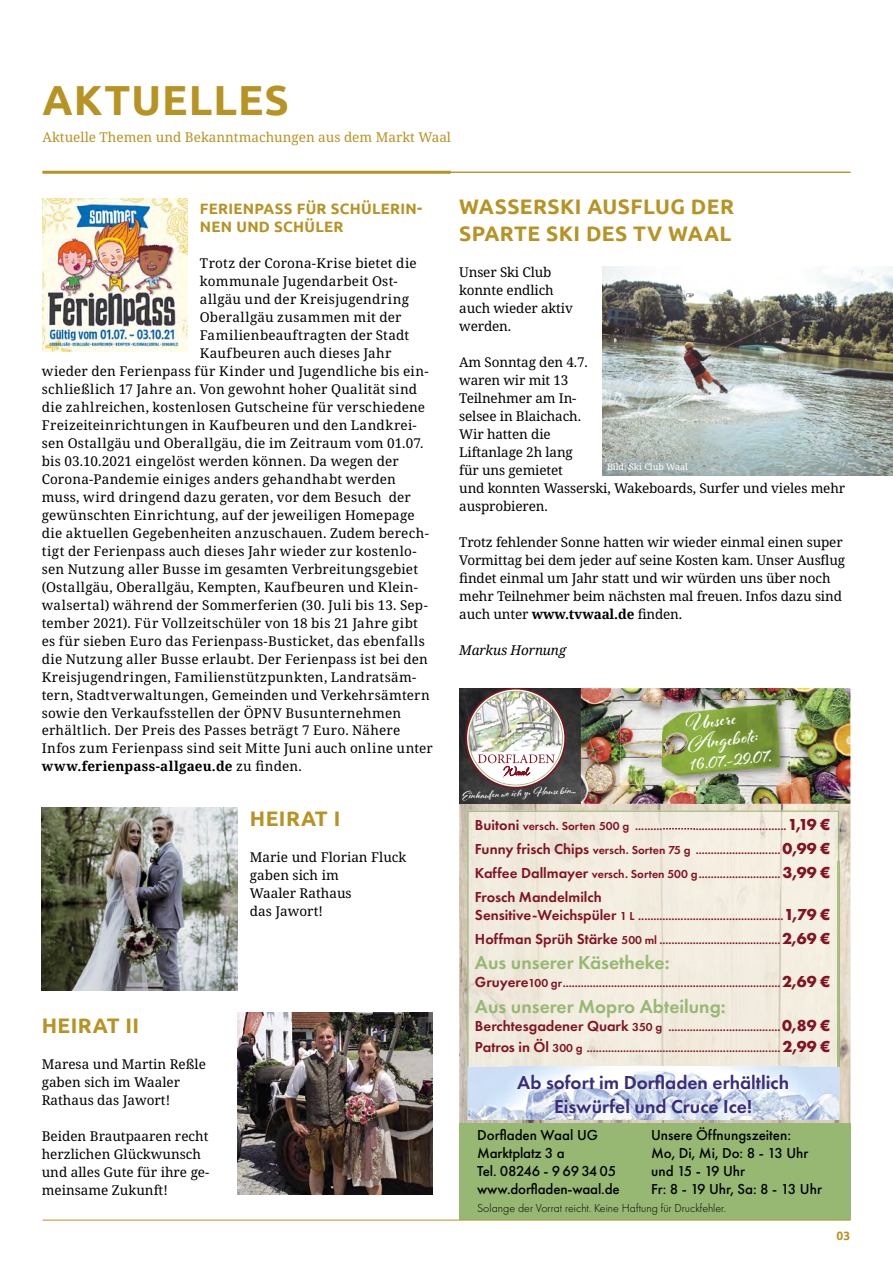
<style>
.page{position:relative;width:893px;height:1263px;background:#fff}
.page>*{position:absolute;margin:0;border:0;box-sizing:border-box;transform-origin:0 0}
.t1{font:700 42px "Ubuntu";letter-spacing:.025em;color:#b69323}
.t2{font:700 23.1px/20.1px "Al Fresco";color:#fff}
.t3{font:700 21px/27px "Ubuntu";letter-spacing:.02em;color:#b69323}
.t4{font:700 20.25px "Al Fresco";color:#fff}
.t5{font:600 19.5px/24px "Futura PT";color:#392d7a;text-align:center}
.t6{font:600 19.5px "Futura PT";color:#97b873}
.t7{font:500 15px/18px "Futura PT";letter-spacing:-.01em;color:#000}
.t8{font:700 15px/18px "Ubuntu";letter-spacing:.02em;color:#b69323}
.t9{font:600 15px "Futura PT";color:#821323}
.t10{font:13.5px/18px "Noto Serif";letter-spacing:.01em;color:#000}
.t11{font:13.5px/18px "Noto Serif";letter-spacing:-.01em;color:#000}
.t12{font:13.5px "Noto Serif";color:#b69323}
.t13{font:700 13.5px "Noto Serif";letter-spacing:.015em;color:#000}
.t14{font:italic 13.5px "Noto Serif";letter-spacing:-.01em;color:#000}
.t15{font:700 12.3px "Al Fresco";color:#fff}
.t16{font:600 12px/24px "Futura PT";color:#821323}
.t17{font:300 12px "Futura PT";color:#000}
.t18{font:700 12px "Ubuntu";color:#b69323}
.t19{font:9px "Noto Serif";color:#fff}
.s1{font-weight:400}
.s2{font-weight:700}
.s3{font-size:15px}
.s4{font-weight:700;font-size:16.5px}
</style>
<div class="page">
<img style="left:459px;top:804px;width:98px;height:43px">
<img style="left:557px;top:804px;width:32px;height:6px">
<img style="left:589px;top:804px;width:61px;height:6px">
<img style="left:748px;top:804px;width:102px;height:43px">
<img style="left:459px;top:847px;width:33px;height:276px">
<img style="left:818px;top:847px;width:32px;height:276px">
<img style="left:492px;top:1120px;width:326px;height:3px">
<img style="left:469px;top:830px;width:370px;height:290px">
<img style="left:467px;top:810px;width:187px;height:52px">
<img style="left:731px;top:810px;width:108px;height:52px">
<img style="left:467px;top:862px;width:2px;height:258px">
<img style="left:838px;top:862px;width:1px;height:204px">
<img style="left:459px;top:688px;width:391px;height:116px">
<div style="left:465px;top:688px;width:101px;height:100px;border:2px solid #821323;border-radius:50%"></div>
<img style="left:468px;top:691px;width:95px;height:95px">
<img style="left:609px;top:695px;width:43px;height:41px">
<img style="left:652px;top:688px;width:132px;height:13px">
<img style="left:784px;top:688px;width:29px;height:48px">
<img style="left:790px;top:736px;width:37px;height:48px">
<img style="left:650px;top:804px;width:49px;height:6px">
<img style="left:699px;top:804px;width:49px;height:6px">
<img style="left:654px;top:812px;width:77px;height:16px">
<img style="left:653px;top:810px;width:81px;height:2px">
<img style="left:662px;top:830px;width:31px;height:11px">
<img style="left:661px;top:828px;width:36px;height:2px">
<img style="left:641px;top:785px;width:148px;height:19px">
<img style="left:620px;top:701px;width:170px;height:84px">
<div style="left:459px;top:1123px;width:391px;height:97px;background:#97b873"></div>
<img style="left:508px;top:1065px;width:289px;height:57px">
<img style="left:42px;top:808px;width:195px;height:183px">
<img style="left:237px;top:1012px;width:196px;height:183px">
<img style="left:43px;top:198px;width:144px;height:153px">
<img style="left:603px;top:267px;width:290px;height:208px">
<hr style="left:43px;top:1220px;width:807px;height:1px;background:#b69323">
<hr style="left:43px;top:172px;width:807px;height:1px;background:#b69323">
<hr style="left:43px;top:171px;width:408px;height:3px;background:#b69323">
<h1 class="t1" style="left:43px;top:74px;width:248px">AKTUELLES</h1>
<p class="t12" style="left:43px;top:127px;width:410px">Aktuelle Themen und Bekanntmachungen aus dem Markt Waal</p>
<p class="t8" style="left:200px;top:199px;width:224px">FERIENPASS FÜR SCHÜLERIN-<br>NEN UND SCHÜLER</p>
<p class="t10" style="left:200px;top:254px;width:218px">Trotz der Corona-Krise bietet die</p>
<p class="t10" style="left:200px;top:272px;width:199px">kommunale Jugendarbeit Ost-</p>
<p class="t10" style="left:200px;top:290px;width:211px">allgäu und der Kreisjugendring</p>
<p class="t10" style="left:200px;top:308px;width:203px">Oberallgäu zusammen mit der</p>
<p class="t10" style="left:200px;top:326px;width:211px">Familienbeauftragten der Stadt</p>
<p class="t10" style="left:200px;top:344px;width:193px">Kaufbeuren auch dieses Jahr</p>
<p class="t10" style="left:42px;top:362px;width:388px">wieder den Ferienpass für Kinder und Jugendliche bis ein-</p>
<p class="t10" style="left:42px;top:380px;width:377px">schließlich 17 Jahre an. Von gewohnt hoher Qualität sind</p>
<p class="t10" style="left:42px;top:398px;width:385px">die zahlreichen, kostenlosen Gutscheine für verschiedene</p>
<p class="t10" style="left:42px;top:416px;width:377px">Freizeiteinrichtungen in Kaufbeuren und den Landkrei-</p>
<p class="t10" style="left:42px;top:434px;width:383px">sen Ostallgäu und Oberallgäu, die im Zeitraum vom 01.07.</p>
<p class="t10" style="left:42px;top:452px;width:359px">bis 03.10.2021 eingelöst werden können. Da wegen der</p>
<p class="t10" style="left:42px;top:470px;width:356px">Corona-Pandemie einiges anders gehandhabt werden</p>
<p class="t10" style="left:42px;top:488px;width:371px">muss, wird dringend dazu geraten, vor dem Besuch der</p>
<p class="t10" style="left:42px;top:506px;width:374px">gewünschten Einrichtung, auf der jeweiligen Homepage</p>
<p class="t10" style="left:42px;top:524px;width:389px">die aktuellen Gegebenheiten anzuschauen. Zudem berech-</p>
<p class="t10" style="left:42px;top:542px;width:376px">tigt der Ferienpass auch dieses Jahr wieder zur kostenlo-</p>
<p class="t10" style="left:42px;top:560px;width:378px">sen Nutzung aller Busse im gesamten Verbreitungsgebiet</p>
<p class="t10" style="left:42px;top:578px;width:378px">(Ostallgäu, Oberallgäu, Kempten, Kaufbeuren und Klein-</p>
<p class="t10" style="left:42px;top:596px;width:388px">walsertal) während der Sommerferien (30. Juli bis 13. Sep-</p>
<p class="t10" style="left:42px;top:614px;width:378px">tember 2021). Für Vollzeitschüler von 18 bis 21 Jahre gibt</p>
<p class="t10" style="left:42px;top:632px;width:385px">es für sieben Euro das Ferienpass-Busticket, das ebenfalls</p>
<p class="t10" style="left:42px;top:650px;width:388px">die Nutzung aller Busse erlaubt. Der Ferienpass ist bei den</p>
<p class="t10" style="left:42px;top:668px;width:376px">Kreisjugendringen, Familienstützpunkten, Landratsäm-</p>
<p class="t10" style="left:42px;top:686px;width:390px">tern, Stadtverwaltungen, Gemeinden und Verkehrsämtern</p>
<p class="t10" style="left:42px;top:704px;width:361px">sowie den Verkaufsstellen der ÖPNV Busunternehmen</p>
<p class="t10" style="left:42px;top:722px;width:360px">erhältlich. Der Preis des Passes beträgt 7 Euro. Nähere</p>
<p class="t10" style="left:42px;top:740px;width:393px">Infos zum Ferienpass sind seit Mitte Juni auch online unter</p>
<p class="t13" style="left:42px;top:757px;width:262px">www.ferienpass-allgaeu.de <span class="s1">zu finden.</span></p>
<h3 class="t3" style="left:42px;top:1011px;width:99px">HEIRAT II</h3>
<p class="t10" style="left:42px;top:1055px;width:166px">Maresa und Martin Reßle gaben sich im Waaler<br>Rathaus das Jawort!</p>
<p class="t10" style="left:42px;top:1127px;width:169px">Beiden Brautpaaren recht herzlichen Glückwunsch und alles Gute für ihre ge&shy;meinsame Zukunft!</p>
<h3 class="t3" style="left:250px;top:804px;width:92px">HEIRAT I</h3>
<p class="t10" style="left:250px;top:848px;width:158px">Marie und Florian Fluck gaben sich im<br>Waaler Rathaus<br>das Jawort!</p>
<h3 class="t3" style="left:459px;top:192px;width:276px">WASSERSKI AUSFLUG DER<br>SPARTE SKI DES TV WAAL</h3>
<p class="t11" style="left:459px;top:263px;width:115px">Unser Ski Club konnte endlich auch wieder aktiv werden.</p>
<p class="t11" style="left:459px;top:353px;width:387px">Am Sonntag den 4.7.<br>waren wir mit 13<br>Teilnehmer am In-<br>selsee in Blaichach.<br>Wir hatten die<br>Liftanlage 2h lang<br>für uns gemietet<br>und konnten Wasserski, Wakeboards, Surfer und vieles mehr ausprobieren.</p>
<p class="t11" style="left:459px;top:533px;width:387px">Trotz fehlender Sonne hatten wir wieder einmal einen super Vormittag bei dem jeder auf seine Kosten kam. Unser Ausflug findet einmal um Jahr statt und wir würden uns über noch mehr Teilnehmer beim nächsten mal freuen. Infos dazu sind auch unter <span class="s2">www.tvwaal.de</span> finden.</p>
<p class="t14" style="left:459px;top:640px;width:109px">Markus Hornung</p>
<p class="t19" style="left:607px;top:461px;width:82px">Bild: Ski Club Waal</p>
<p class="t15" style="left:462px;top:787px;width:115px;rotate:-3deg">Einkaufen wo ich zu H ause bin...</p>
<h2 class="t2" style="left:684px;top:712px;width:72px;rotate:-7deg">Unsere<br>Angebote:</h2>
<h3 class="t4" style="left:689px;top:751px;width:83px;rotate:-6deg">16.07.-29.07.</h3>
<p class="t16" style="left:475px;top:813px;width:357px;text-align:justify"><span class="s3">Buitoni</span> versch. Sorten 500 g ..................................................<span class="s4">1,19 € </span><span class="s3">Funny frisch Chips</span> versch. Sorten 75 g ............................ <span class="s4">0,99 € </span><span class="s3">Kaffee Dallmayer</span> versch. Sorten 500 g ........................... <span class="s4">3,99 €</span></p>
<p class="t9" style="left:475px;top:887px;width:128px">Frosch Mandelmilch</p>
<p class="t16" style="left:475px;top:903px;width:357px"><span class="s3">Sensitive-Weichspüler</span> 1 L ................................................<span class="s4">1,79 €<br></span><span class="s3">Hoffman Sprüh Stärke</span> 500 ml ........................................<span class="s4">2,69 €</span></p>
<h3 class="t6" style="left:475px;top:950px;width:196px">Aus unserer Käsetheke:</h3>
<p class="t16" style="left:475px;top:971px;width:357px"><span class="s3">Gruyere</span>100 gr ........................................................................<span class="s4">2,69 €</span></p>
<h3 class="t6" style="left:475px;top:994px;width:252px">Aus unserer Mopro Abteilung:</h3>
<p class="t16" style="left:475px;top:1016px;width:357px;line-height:21px"><span class="s3">Berchtesgadener Quark</span> 350 g .....................................<span class="s4">0,89 €<br></span><span class="s3">Patros in Öl</span> 300 g ................................................................ <span class="s4">2,99 €</span></p>
<h3 class="t5" style="left:517px;top:1070px;width:273px">Ab sofort im Dorfladen erhältlich<br>Eiswürfel und Cruce Ice!</h3>
<p class="t7" style="left:477px;top:1126px;width:144px">Dorfladen Waal UG<br>Marktplatz 3 a<br>Tel. 08246 - 9 69 34 05 www.dorfladen-waal.de</p>
<p class="t7" style="left:651px;top:1126px;width:172px">Unsere Öffnungszeiten:<br>Mo, Di, Mi, Do: 8 - 13 Uhr und 15 - 19 Uhr<br>Fr: 8 - 19 Uhr, Sa: 8 - 13 Uhr</p>
<p class="t17" style="left:477px;top:1201px;width:251px">Solange der Vorrat reicht. Keine Haftung für Druckfehler.</p>
<p class="t18" style="left:836px;top:1228px;width:15px">03</p>
</div>
